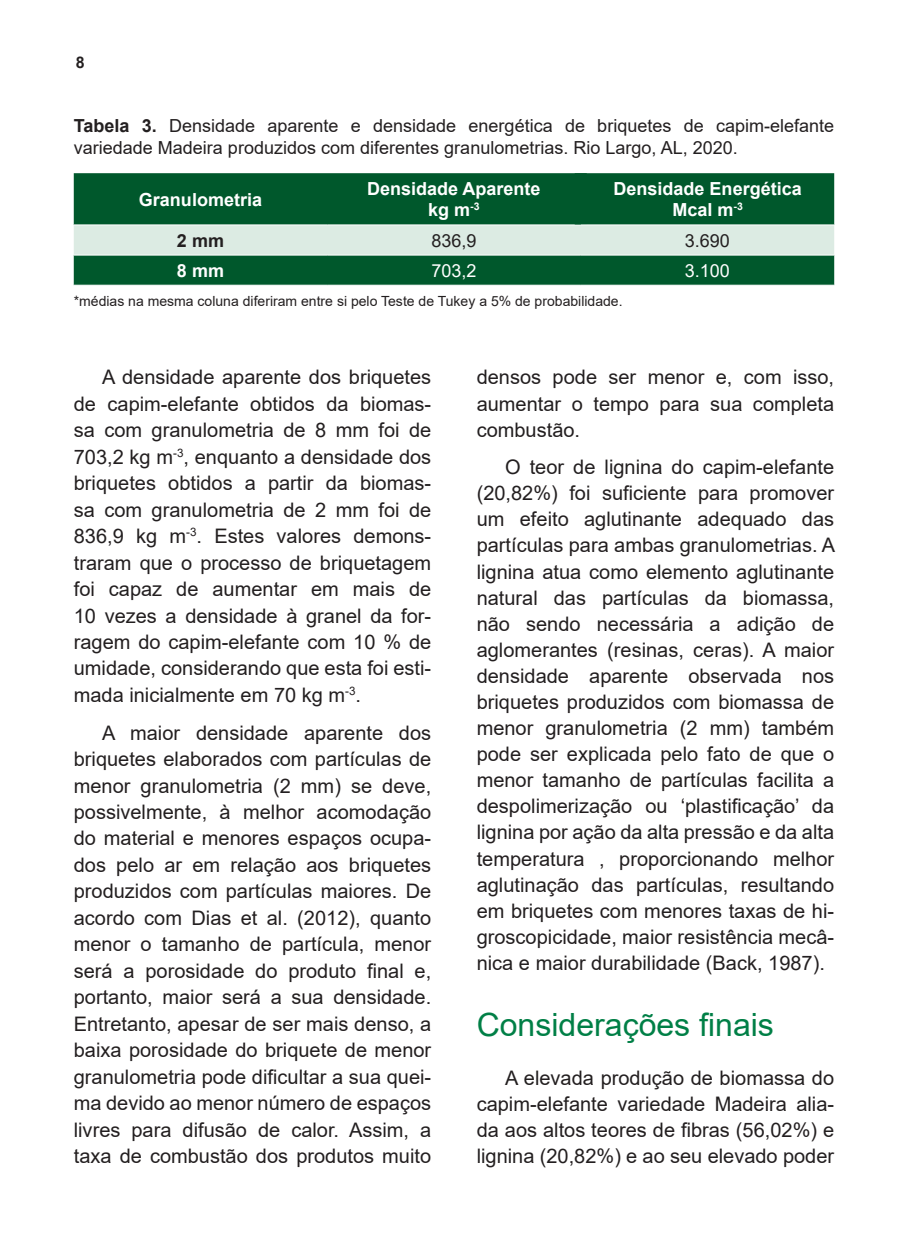
<style>
.page{position:relative;width:908px;height:1248px;background:#fff}
.page>*{position:absolute;margin:0;border:0;box-sizing:border-box;transform-origin:0 0}
.t1{font:32px "Arial";color:#007f46}
.t2{font:20px/26.4px "Arial";color:#231f20;text-align:justify}
.t3{font:18px/21.6px "Arial";color:#231f20}
.t4{font:700 18px/21.6px "Arial";color:#fff;text-align:center}
.t5{font:18px "Arial";color:#fff}
.t6{font:700 18px "Arial";color:#231f20}
.t7{font:700 16px "Arial";color:#231f20}
.t8{font:14px "Arial";color:#231f20}
.s1{font-weight:700}
</style>
<div class="page">
<div style="left:74px;top:173px;width:759px;height:112px;background:#00582c"></div>
<div style="left:74px;top:225px;width:759px;height:29px;background:#dcebe3"></div>
<hr style="left:74px;top:254px;width:253px;height:1px;background:#fff">
<hr style="left:327px;top:254px;width:253px;height:1px;background:#fff">
<hr style="left:580px;top:254px;width:253px;height:1px;background:#fff">
<hr style="left:74px;top:224px;width:253px;height:1px;background:#fff">
<hr style="left:327px;top:224px;width:253px;height:1px;background:#fff">
<div style="left:574px;top:173px;width:12px;height:51px;background:#00582c"></div>
<hr style="left:580px;top:224px;width:253px;height:1px;background:#fff">
<p class="t7" style="left:76px;top:51px;width:10px">8</p>
<p class="t3" style="left:74px;top:115px;width:761px"><span class="s1">Tabela 3.</span> Densidade aparente e densidade energética de briquetes de capim-elefante variedade Madeira produzidos com diferentes granulometrias. Rio Largo, AL, 2020.</p>
<p class="t4" style="left:139px;top:189px;width:125px">Granulometria</p>
<p class="t4" style="left:367px;top:178px;width:175px">Densidade Aparente kg m<sup>-3</sup></p>
<p class="t4" style="left:613px;top:178px;width:190px">Densidade Energética<br>Mcal m<sup>-3</sup></p>
<p class="t6" style="left:177px;top:227px;width:49px">2 mm</p>
<p class="t3" style="left:431px;top:229px;width:47px">836,9</p>
<p class="t3" style="left:684px;top:229px;width:47px">3.690</p>
<p class="t4" style="left:177px;top:260px;width:49px">8 mm</p>
<p class="t5" style="left:431px;top:258px;width:47px">703,2</p>
<p class="t5" style="left:684px;top:258px;width:47px">3.100</p>
<p class="t8" style="left:74px;top:291px;width:550px">*médias na mesma coluna diferiram entre si pelo Teste de Tukey a 5% de probabilidade.</p>
<p class="t2" style="left:74px;top:364px;width:359px;text-indent:28px">A densidade aparente dos briquetes de capim-elefante obtidos da biomas&shy;sa com granulometria de 8 mm foi de 703,2 kg m<sup>-3</sup>, enquanto a densidade dos briquetes obtidos a partir da biomas&shy;sa com granulometria de 2 mm foi de 836,9 kg m<sup>-3</sup>. Estes valores demons&shy;traram que o processo de briquetagem foi capaz de aumentar em mais de 10 vezes a densidade à granel da for&shy;ragem do capim-elefante com 10 % de umidade, considerando que esta foi esti&shy;mada inicialmente em 70 kg m<sup>-3</sup>.</p>
<p class="t2" style="left:74px;top:719px;width:359px;text-indent:28px">A maior densidade aparente dos briquetes elaborados com partículas de menor granulometria (2 mm) se deve, possivelmente, à melhor acomodação do material e menores espaços ocupa&shy;dos pelo ar em relação aos briquetes produzidos com partículas maiores. De acordo com Dias et al. (2012), quanto menor o tamanho de partícula, menor será a porosidade do produto final e, portanto, maior será a sua densidade.<br>Entretanto, apesar de ser mais denso, a baixa porosidade do briquete de menor granulometria pode dificultar a sua quei&shy;ma devido ao menor número de espaços livres para difusão de calor. Assim, a taxa de combustão dos produtos muito</p>
<p class="t2" style="left:476px;top:364px;width:359px">densos pode ser menor e, com isso, aumentar o tempo para sua completa combustão.</p>
<p class="t2" style="left:476px;top:454px;width:360px;text-indent:28px">O teor de lignina do capim-elefante (20,82%) foi suficiente para promover um efeito aglutinante adequado das partículas para ambas granulometrias. A lignina atua como elemento aglutinante natural das partículas da biomassa, não sendo necessária a adição de aglomerantes (resinas, ceras). A maior densidade aparente observada nos briquetes produzidos com biomassa de menor granulometria (2 mm) também pode ser explicada pelo fato de que o menor tamanho de partículas facilita a despolimerização ou ‘plastificação’ da lignina por ação da alta pressão e da alta temperatura , proporcionando melhor aglutinação das partículas, resultando em briquetes com menores taxas de hi&shy;groscopicidade, maior resistência mecâ&shy;nica e maior durabilidade (Back, 1987).</p>
<h1 class="t1" style="left:476px;top:1002px;width:298px">Considerações finais</h1>
<p class="t2" style="left:476px;top:1064px;width:359px;text-indent:28px">A elevada produção de biomassa do capim-elefante variedade Madeira alia&shy;da aos altos teores de fibras (56,02%) e lignina (20,82%) e ao seu elevado poder</p>
</div>
